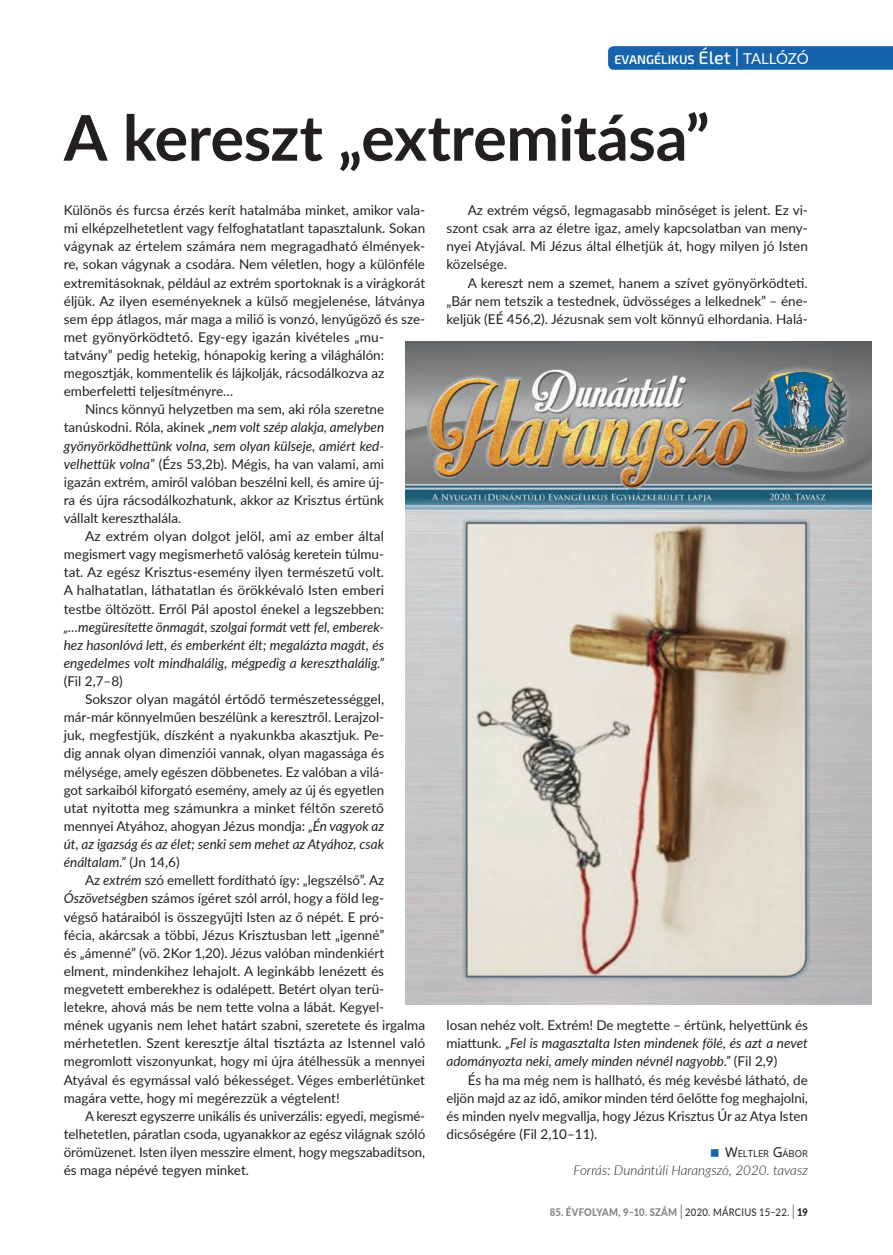
<style>
.page{position:relative;width:893px;height:1255px;background:#fff}
.page>*{position:absolute;margin:0;border:0;box-sizing:border-box;transform-origin:0 0}
.t1{font:700 63px "Lato";letter-spacing:-.01em;color:#231f20}
.t2{font:13.5px/18.1px "Lato";color:#231f20;text-align:justify}
.t3{font:italic 13.5px/18.1px "Lato";color:#231f20;text-align:justify}
.t4{font:italic 300 13.5px "Lato";color:#231f20}
.t5{font:600 12.6px "Exo 2";color:#fff}
.t6{font:800 10.5px "Lato";letter-spacing:.02em;color:#808285;scale:.9 1}
.t7{font:9.45px "Noto Sans";color:#231f20}
.s1{font-weight:500;font-size:18px}
.s2{font-weight:300;font-size:25.2px}
.s3{font-family:"Lato";font-weight:400;font-size:15px}
.s4{font-style:normal}
.s5{font-style:italic}
.s6{font-size:13.5px}
.s7{font-weight:300;font-size:21px;color:#231f20}
.s8{font-weight:400;color:#231f20}
.s9{color:#231f20}
</style>
<div class="page">
<svg style="left:608px;top:46px;width:285px;height:24px;background:#1a65ad"></svg>
<img style="left:405px;top:342px;width:467px;height:662px">
<p class="t5" style="left:614px;top:52px;width:196px">EVANGÉLIKUS <span class="s1">Élet</span> <span class="s2">I</span> <span class="s3">TALLÓZÓ</span></p>
<h1 class="t1" style="left:64px;top:91px;width:647px">A kereszt „extremitása”</h1>
<p class="t2" style="left:64px;top:200px;width:363px">Különös és furcsa érzés kerít hatalmába minket, amikor vala-</p>
<p class="t2" style="left:64px;top:218px;width:363px">mi elképzelhetetlent vagy felfoghatatlant tapasztalunk. Sokan</p>
<p class="t2" style="left:64px;top:237px;width:363px">vágynak az értelem számára nem megragadható élmények-</p>
<p class="t2" style="left:64px;top:255px;width:363px">re, sokan vágynak a csodára. Nem véletlen, hogy a különféle</p>
<p class="t2" style="left:64px;top:273px;width:363px">extremitásoknak, például az extrém sportoknak is a virágkorát</p>
<p class="t2" style="left:64px;top:291px;width:363px">éljük. Az ilyen eseményeknek a külső megjelenése, látványa</p>
<p class="t2" style="left:64px;top:309px;width:363px">sem épp átlagos, már maga a miliő is vonzó, lenyűgöző és sze-</p>
<p class="t2" style="left:64px;top:327px;width:322px">met gyönyörködtető. Egy-egy igazán kivételes „mu-</p>
<p class="t2" style="left:64px;top:345px;width:322px">tatvány” pedig hetekig, hónapokig kering a világhálón:</p>
<p class="t2" style="left:64px;top:363px;width:322px">megosztják, kommentelik és lájkolják, rácsodálkozva az</p>
<p class="t2" style="left:64px;top:381px;width:171px">emberfeletti teljesítményre…</p>
<p class="t2" style="left:85px;top:400px;width:301px">Nincs könnyű helyzetben ma sem, aki róla szeretne</p>
<p class="t3" style="left:64px;top:418px;width:322px"><span class="s4">tanúskodni. Róla, akinek</span> „nem volt szép alakja, amelyben</p>
<p class="t3" style="left:64px;top:436px;width:322px">gyönyörködhettünk volna, sem olyan külseje, amiért ked-</p>
<p class="t2" style="left:64px;top:454px;width:322px"><span class="s5">velhettük volna”</span> (Ézs 53,2b). Mégis, ha van valami, ami</p>
<p class="t2" style="left:64px;top:472px;width:322px">igazán extrém, amiről valóban beszélni kell, és amire új-</p>
<p class="t2" style="left:64px;top:490px;width:322px">ra és újra rácsodálkozhatunk, akkor az Krisztus értünk</p>
<p class="t2" style="left:64px;top:508px;width:119px">vállalt kereszthalála.</p>
<p class="t2" style="left:85px;top:526px;width:301px">Az extrém olyan dolgot jelöl, ami az ember által</p>
<p class="t2" style="left:64px;top:544px;width:322px">megismert vagy megismerhető valóság keretein túlmu-</p>
<p class="t2" style="left:64px;top:562px;width:322px">tat. Az egész Krisztus-esemény ilyen természetű volt.</p>
<p class="t2" style="left:64px;top:581px;width:322px">A halhatatlan, láthatatlan és örökkévaló Isten emberi</p>
<p class="t2" style="left:64px;top:599px;width:322px">testbe öltözött. Erről Pál apostol énekel a legszebben:</p>
<p class="t3" style="left:64px;top:617px;width:322px">„…megüresítette önmagát, szolgai formát vett fel, emberek&shy;hez hasonlóvá lett, és emberként élt; megalázta magát, és engedelmes volt mindhalálig, mégpedig a kereszthalálig.”</p>
<p class="t2" style="left:64px;top:671px;width:61px">(Fil 2,7–8)</p>
<p class="t2" style="left:85px;top:689px;width:301px">Sokszor olyan magától értődő természetességgel,</p>
<p class="t2" style="left:64px;top:707px;width:322px">már-már könnyelműen beszélünk a keresztről. Lerajzol-</p>
<p class="t2" style="left:64px;top:725px;width:322px">juk, megfestjük, díszként a nyakunkba akasztjuk. Pe-</p>
<p class="t2" style="left:64px;top:744px;width:322px">dig annak olyan dimenziói vannak, olyan magassága és</p>
<p class="t2" style="left:64px;top:762px;width:322px">mélysége, amely egészen döbbenetes. Ez valóban a vilá-</p>
<p class="t2" style="left:64px;top:780px;width:322px">got sarkaiból kiforgató esemény, amely az új és egyetlen</p>
<p class="t2" style="left:64px;top:798px;width:322px">utat nyitotta meg számunkra a minket féltőn szerető</p>
<p class="t2" style="left:64px;top:816px;width:322px">mennyei Atyához, ahogyan Jézus mondja: <span class="s5">„Én vagyok az</span></p>
<p class="t3" style="left:64px;top:834px;width:322px">út, az igazság és az élet; senki sem mehet az Atyához, csak</p>
<p class="t3" style="left:64px;top:852px;width:117px">énáltalam.” <span class="s4">(Jn 14,6)</span></p>
<p class="t2" style="left:85px;top:870px;width:301px">Az <span class="s5">extrém</span> szó emellett fordítható így: „legszélső”. Az</p>
<p class="t2" style="left:64px;top:888px;width:322px"><span class="s5">Ószövetségben</span> számos ígéret szól arról, hogy a föld leg-</p>
<p class="t2" style="left:64px;top:906px;width:322px">végső határaiból is összegyűjti Isten az ő népét. E pró-</p>
<p class="t2" style="left:64px;top:925px;width:322px">fécia, akárcsak a többi, Jézus Krisztusban lett „igenné”</p>
<p class="t2" style="left:64px;top:943px;width:322px">és „ámenné” (vö. 2Kor 1,20). Jézus valóban mindenkiért</p>
<p class="t2" style="left:64px;top:961px;width:322px">elment, mindenkihez lehajolt. A leginkább lenézett és</p>
<p class="t2" style="left:64px;top:979px;width:322px">megvetett emberekhez is odalépett. Betért olyan terü-</p>
<p class="t2" style="left:64px;top:997px;width:322px">letekre, ahová más be nem tette volna a lábát. Kegyel-</p>
<p class="t2" style="left:64px;top:1015px;width:363px">mének ugyanis nem lehet határt szabni, szeretete és irgalma</p>
<p class="t2" style="left:64px;top:1033px;width:363px">mérhetetlen. Szent keresztje által tisztázta az Istennel való</p>
<p class="t2" style="left:64px;top:1051px;width:363px">megromlott viszonyunkat, hogy mi újra átélhessük a mennyei</p>
<p class="t2" style="left:64px;top:1069px;width:363px">Atyával és egymással való békességet. Véges emberlétünket</p>
<p class="t2" style="left:64px;top:1088px;width:277px">magára vette, hogy mi megérezzük a végtelent!</p>
<p class="t2" style="left:85px;top:1106px;width:342px">A kereszt egyszerre unikális és univerzális: egyedi, megismé-</p>
<p class="t2" style="left:64px;top:1124px;width:363px">telhetetlen, páratlan csoda, ugyanakkor az egész világnak szóló</p>
<p class="t2" style="left:64px;top:1142px;width:363px">örömüzenet. Isten ilyen messzire elment, hogy megszabadítson,</p>
<p class="t2" style="left:64px;top:1160px;width:187px">és maga népévé tegyen minket.</p>
<p class="t2" style="left:446px;top:200px;width:363px;text-indent:21px">Az extrém végső, legmagasabb minőséget is jelent. Ez vi&shy;szont csak arra az életre igaz, amely kapcsolatban van men - nyei Atyjával. Mi Jézus által élhetjük át, hogy milyen jó Isten közelsége.</p>
<p class="t2" style="left:446px;top:273px;width:363px;text-indent:21px">A kereszt nem a szemet, hanem a szívet gyönyörködteti. „Bár nem tetszik a testednek, üdvösséges a lelkednek” – éne&shy;keljük (EÉ 456,2). Jézusnak sem volt könnyű elhordania. Halá-</p>
<p class="t3" style="left:446px;top:1015px;width:363px"><span class="s4">losan nehéz volt. Extrém! De megtette – értünk, helyettünk és miattunk.</span> „Fel is magasztalta Isten mindenek fölé, és azt a nevet adományozta neki, amely minden névnél nagyobb.” <span class="s4">(Fil 2,9)</span></p>
<p class="t2" style="left:446px;top:1069px;width:363px;text-indent:21px">És ha ma még nem is hallható, és még kevésbé látható, de eljön majd az az idő, amikor minden térd őelőtte fog meghajolni, és minden nyelv megvallja, hogy Jézus Krisztus Úr az Atya Isten dicsőségére (Fil 2,10–11).</p>
<p class="t7" style="left:725px;top:1146px;width:84px"><span class="s6">W</span>ELTLER <span class="s6">G</span>ÁBOR</p>
<p class="t4" style="left:573px;top:1160px;width:236px">Forrás: Dunántúli Harangszó, 2020. tavasz</p>
<p class="t6" style="left:550px;top:1203px;width:288px">85. ÉVFOLYAM, 9–10. SZÁM <span class="s7">I</span> <span class="s8">2020. MÁRCIUS 15–22.</span> <span class="s7">I</span> <span class="s9">19</span></p>
</div>
